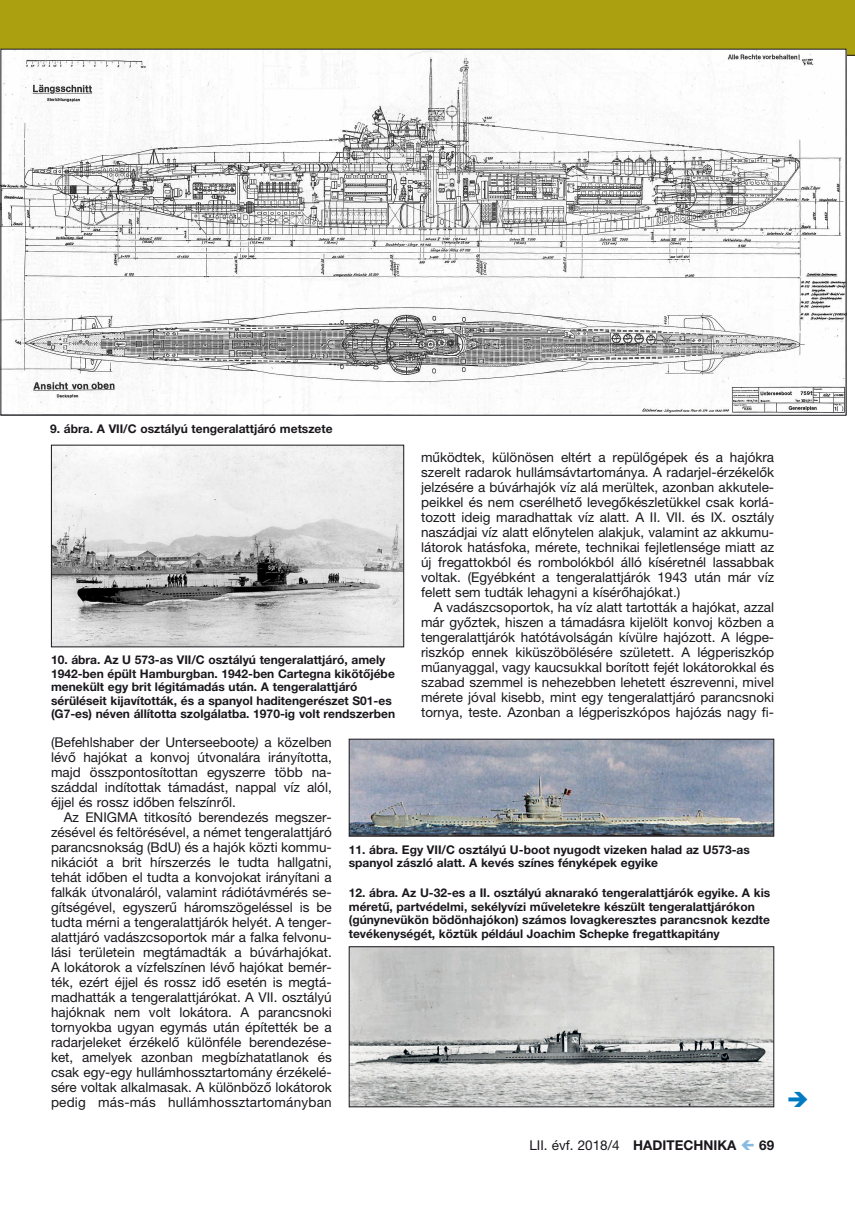
<style>
.page{position:relative;width:855px;height:1212px;background:#fff}
.page>*{position:absolute;margin:0;border:0;box-sizing:border-box;transform-origin:0 0}
.t1{font:13.5px/15px "Helvetica Neue LT Pro";color:#1a171c;text-align:justify}
.t2{font:700 13.5px "Helvetica Neue LT Pro";color:#1a171c}
.t3{font:700 12px/13.5px "Helvetica Neue LT Pro";color:#1a171c}
.s1{font-style:italic}
.s2{font-weight:700}
</style>
<div class="page">
<div style="left:0;top:0;width:855px;height:55px;background:#aba110"></div>
<hr style="left:0;top:55px;width:855px;height:1px;background:#1a171c">
<img style="left:351px;top:741px;width:421px;height:93px">
<div style="left:349px;top:739px;width:425px;height:97px;border:1px solid #1a171c"></div>
<img style="left:53px;top:447px;width:349px;height:198px">
<div style="left:51px;top:445px;width:353px;height:202px;border:1px solid #1a171c"></div>
<img style="left:351px;top:948px;width:421px;height:157px">
<div style="left:349px;top:946px;width:425px;height:161px;border:1px solid #1a171c"></div>
<img style="left:2px;top:51px;width:842px;height:363px">
<p class="t3" style="left:50px;top:421px;width:284px">9. ábra. A VII/C osztályú tengeralattjáró metszete</p>
<p class="t3" style="left:51px;top:653px;width:345px">10. ábra. Az U 573-as VII/C osztályú tengeralattjáró, amely 1942-ben épült Hamburgban. 1942-ben Cartegna kikötőjébe menekült egy brit légitámadás után. A tengeralattjáró sérüléseit kijavították, és a spanyol haditengerészet S01-es (G7-es) néven állította szolgálatba. 1970-ig volt rendszerben</p>
<p class="t1" style="left:421px;top:450px;width:354px">működtek, különösen eltért a repülőgépek és a hajókra szerelt radarok hullámsávtartománya. A radarjel-érzékelők jelzésére a búvárhajók víz alá merültek, azonban akkutele&shy;peikkel és nem cserélhető levegőkészletükkel csak korlá&shy;tozott ideig maradhattak víz alatt. A II. VII. és IX. osztály naszádjai víz alatt előnytelen alakjuk, valamint az akkumu&shy;látorok hatásfoka, mérete, technikai fejletlensége miatt az új fregattokból és rombolókból álló kíséretnél lassabbak voltak. (Egyébként a tengeralattjárók 1943 után már víz felett sem tudták lehagyni a kísérőhajókat.)</p>
<p class="t1" style="left:421px;top:600px;width:354px;text-indent:13px">A vadászcsoportok, ha víz alatt tartották a hajókat, azzal már győztek, hiszen a támadásra kijelölt konvoj közben a tengeralattjárók hatótávolságán kívülre hajózott. A légpe&shy;riszkóp ennek kiküszöbölésére született. A légperiszkóp műanyaggal, vagy kaucsukkal borított fejét lokátorokkal és szabad szemmel is nehezebben lehetett észrevenni, mivel mérete jóval kisebb, mint egy tengeralattjáró parancsnoki tornya, teste. Azonban a légperiszkópos hajózás nagy fi-</p>
<p class="t1" style="left:51px;top:735px;width:282px">(Befehlshaber der Unterseeboote<span class="s1">)</span> a közelben lévő hajókat a konvoj útvonalára irányította, majd összpontosítottan egyszerre több na&shy;száddal indítottak támadást, nappal víz alól, éjjel és rossz időben felszínről.</p>
<p class="t1" style="left:51px;top:810px;width:282px;text-indent:13px">Az ENIGMA titkosító berendezés megszer&shy;zésével és feltörésével, a német tengeralattjáró parancsnokság (BdU) és a hajók közti kommu&shy;nikációt a brit hírszerzés le tudta hallgatni, tehát időben el tudta a konvojokat irányítani a falkák útvonaláról, valamint rádiótávmérés se&shy;gítségével, egyszerű háromszögeléssel is be tudta mérni a tengeralattjárók helyét. A tenger&shy;alattjáró vadászcsoportok már a falka felvonu&shy;lási területein megtámadták a búvárhajókat.<br>A lokátorok a vízfelszínen lévő hajókat bemér&shy;ték, ezért éjjel és rossz idő esetén is megtá&shy;madhatták a tengeralattjárókat. A VII. osztályú hajóknak nem volt lokátora. A parancsnoki tornyokba ugyan egymás után építették be a radarjeleket érzékelő különféle berendezése&shy;ket, amelyek azonban megbízhatatlanok és csak egy-egy hullámhossztartomány érzékelé&shy;sére voltak alkalmasak. A különböző lokátorok pedig más-más hullámhossztartományban</p>
<p class="t3" style="left:349px;top:842px;width:402px">11. ábra. Egy VII/C osztályú U-boot nyugodt vizeken halad az U573-as spanyol zászló alatt. A kevés színes fényképek egyike</p>
<p class="t3" style="left:349px;top:886px;width:423px">12. ábra. Az U-32-es a II. osztályú aknarakó tengeralattjárók egyike. A kis méretű, partvédelmi, sekélyvízi műveletekre készült tengeralattjárókon (gúnynevükön bödönhajókon) számos lovagkeresztes parancsnok kezdte tevékenységét, köztük például Joachim Schepke fregattkapitány</p>
<p class="t1" style="left:529px;top:1137px;width:209px">LII. évf. 2018/4 <span class="s2">HADITECHNIKA</span></p>
<p class="t2" style="left:759px;top:1137px;width:17px">69</p>
</div>
